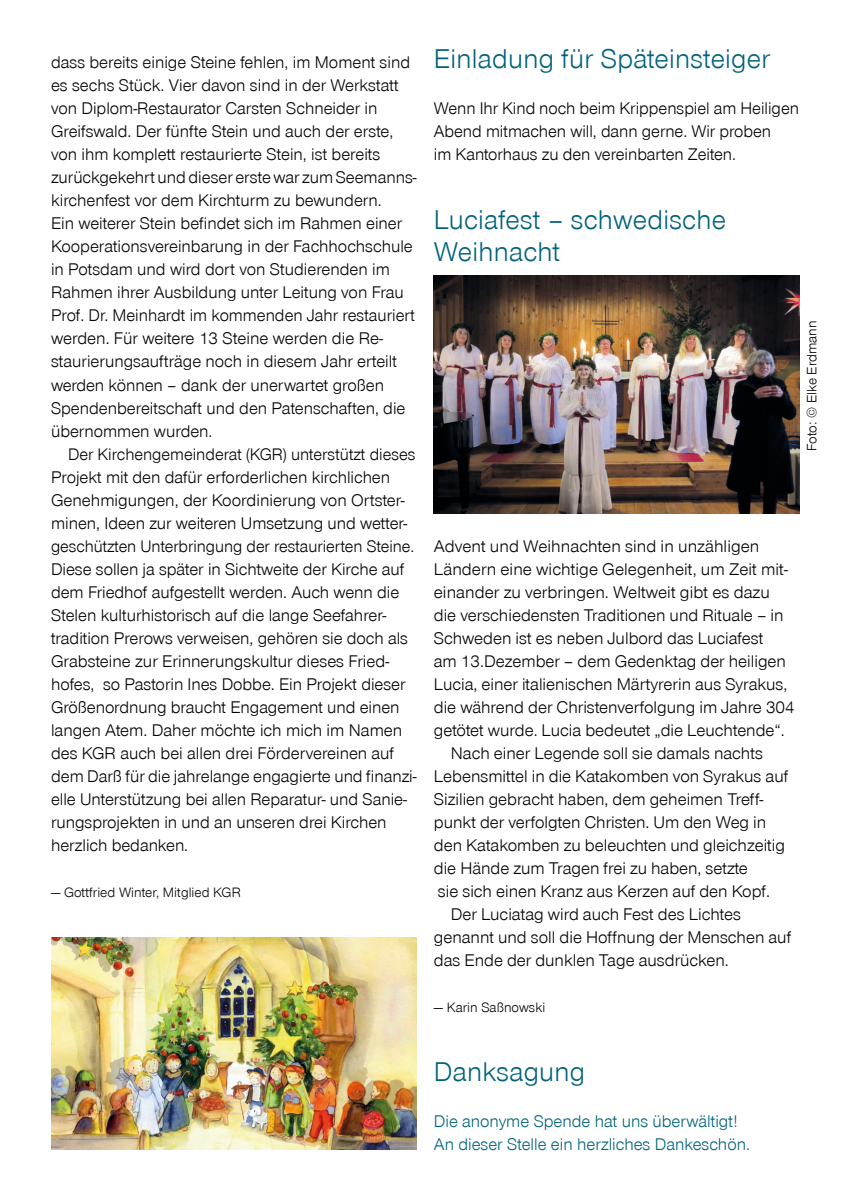
<style>
.page{position:relative;width:845px;height:1191px;background:#fff}
.page>*{position:absolute;margin:0;border:0;box-sizing:border-box;transform-origin:0 0}
.t1{font:28px/32px "Nordkirchen Font";letter-spacing:.01em;color:#00627d}
.t2{font:17.4px/23px "Nordkirchen Font";color:#000}
.t3{font:17.4px/23px "Nordkirchen Font";color:#00627d}
.t4{font:17.2px "Nordkirchen Font";color:#000}
.t5{font:14px "Nordkirchen Font";letter-spacing:.005em;color:#000}
</style>
<div class="page">
<img style="left:434px;top:275px;width:365px;height:239px">
<img style="left:51px;top:937px;width:366px;height:212px">
<p class="t2" style="left:51px;top:51px;width:367px">dass bereits einige Steine fehlen, im Moment sind es sechs Stück. Vier davon sind in der Werkstatt von Diplom-Restaurator Carsten Schneider in Greifswald. Der fünfte Stein und auch der erste, von ihm komplett restaurierte Stein, ist bereits zurückgekehrt und dieser erste war zum Seemanns&shy;kirchenfest vor dem Kirchturm zu bewundern.<br>Ein weiterer Stein befindet sich im Rahmen einer Kooperationsvereinbarung in der Fachhochschule in Potsdam und wird dort von Studierenden im Rahmen ihrer Ausbildung unter Leitung von Frau Prof. Dr. Meinhardt im kommenden Jahr restauriert werden. Für weitere 13 Steine werden die Re&shy;staurierungsaufträge noch in diesem Jahr erteilt werden können – dank der unerwartet großen Spendenbereitschaft und den Patenschaften, die übernommen wurden.</p>
<p class="t4" style="left:68px;top:444px;width:349px">Der Kirchengemeinderat (KGR) unterstützt dieses</p>
<p class="t2" style="left:51px;top:465px;width:358px">Projekt mit den dafür erforderlichen kirchlichen<br>Genehmigungen, der Koordinierung von Ortster&shy;minen, Ideen zur weiteren Umsetzung und wetter-</p>
<p class="t4" style="left:51px;top:536px;width:365px">geschützten Unterbringung der restaurierten Steine.</p>
<p class="t2" style="left:51px;top:557px;width:367px">Diese sollen ja später in Sichtweite der Kirche auf dem Friedhof aufgestellt werden. Auch wenn die Stelen kulturhistorisch auf die lange Seefahrer&shy;tradition Prerows verweisen, gehören sie doch als Grabsteine zur Erinnerungskultur dieses Fried&shy;hofes, so Pastorin Ines Dobbe. Ein Projekt dieser Größenordnung braucht Engagement und einen langen Atem. Daher möchte ich mich im Namen des KGR auch bei allen drei Fördervereinen auf dem Darß für die jahrelange engagierte und finanzi&shy;elle Unterstützung bei allen Reparatur- und Sanie&shy;rungsprojekten in und an unseren drei Kirchen herzlich bedanken.</p>
<p class="t5" style="left:51px;top:884px;width:191px">— Gottfried Winter, Mitglied KGR</p>
<h1 class="t1" style="left:434px;top:43px;width:338px">Einladung für Späteinsteiger</h1>
<p class="t2" style="left:434px;top:97px;width:367px">Wenn Ihr Kind noch beim Krippenspiel am Heiligen<br>Abend mitmachen will, dann gerne. Wir proben<br>im Kantorhaus zu den vereinbarten Zeiten.</p>
<h1 class="t1" style="left:434px;top:204px;width:294px">Luciafest – schwedische<br>Weihnacht</h1>
<p class="t5" style="left:804px;top:451px;width:132px;rotate:-90deg">Foto: © Elke Erdmann</p>
<p class="t2" style="left:434px;top:534px;width:327px">Advent und Weihnachten sind in unzähligen</p>
<p class="t2" style="left:434px;top:557px;width:356px">Ländern eine wichtige Gelegenheit, um Zeit mit-</p>
<p class="t2" style="left:434px;top:580px;width:338px">einander zu verbringen. Weltweit gibt es dazu</p>
<p class="t2" style="left:434px;top:603px;width:351px">die verschiedensten Traditionen und Rituale – in</p>
<p class="t2" style="left:434px;top:626px;width:331px">Schweden ist es neben Julbord das Luciafest</p>
<p class="t2" style="left:434px;top:649px;width:354px">am 13.Dezember – dem Gedenktag der heiligen</p>
<p class="t2" style="left:434px;top:672px;width:355px">Lucia, einer italienischen Märtyrerin aus Syrakus,</p>
<p class="t2" style="left:434px;top:695px;width:362px">die während der Christenverfolgung im Jahre 304</p>
<p class="t2" style="left:434px;top:718px;width:352px">getötet wurde. Lucia bedeutet „die Leuchtende“.</p>
<p class="t2" style="left:451px;top:741px;width:313px">Nach einer Legende soll sie damals nachts</p>
<p class="t2" style="left:434px;top:764px;width:356px">Lebensmittel in die Katakomben von Syrakus auf</p>
<p class="t2" style="left:434px;top:787px;width:331px">Sizilien gebracht haben, dem geheimen Treff-</p>
<p class="t2" style="left:434px;top:810px;width:334px">punkt der verfolgten Christen. Um den Weg in</p>
<p class="t2" style="left:434px;top:833px;width:353px">den Katakomben zu beleuchten und gleichzeitig</p>
<p class="t2" style="left:434px;top:856px;width:315px">die Hände zum Tragen frei zu haben, setzte</p>
<p class="t2" style="left:438px;top:879px;width:334px">sie sich einen Kranz aus Kerzen auf den Kopf.</p>
<p class="t2" style="left:451px;top:902px;width:292px">Der Luciatag wird auch Fest des Lichtes</p>
<p class="t2" style="left:434px;top:925px;width:359px">genannt und soll die Hoffnung der Menschen auf</p>
<p class="t2" style="left:434px;top:948px;width:296px">das Ende der dunklen Tage ausdrücken.</p>
<p class="t5" style="left:434px;top:999px;width:113px">— Karin Saßnowski</p>
<h1 class="t1" style="left:434px;top:1055px;width:153px">Danksagung</h1>
<p class="t3" style="left:434px;top:1109px;width:317px">Die anonyme Spende hat uns überwältigt!<br>An dieser Stelle ein herzliches Dankeschön.</p>
</div>
